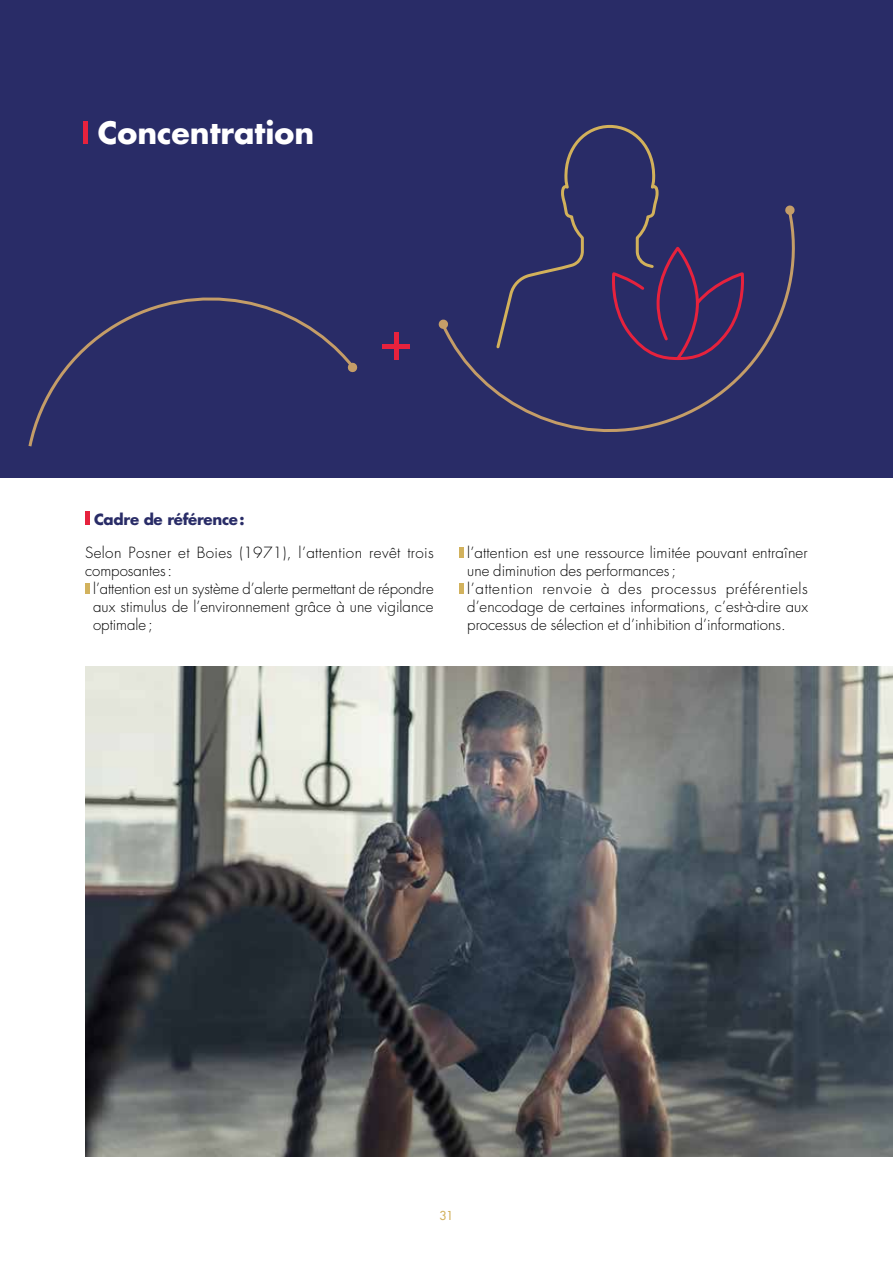
<style>
.page{position:relative;width:893px;height:1263px;background:#fff}
.page>*{position:absolute;margin:0;border:0;box-sizing:border-box;transform-origin:0 0}
.t1{font:700 30px "Futura Std";color:#fff}
.t2{font:300 15px/18px "Futura Std";color:#000}
.t3{font:300 15px "Futura Std";letter-spacing:.025em;color:#000}
.t4{font:700 15px "Futura Std";letter-spacing:-.02em;color:#292c67}
.t5{font:500 12px "Futura Std";color:#d2b15b}
</style>
<div class="page">
<div style="left:0;top:0;width:893px;height:477px;background:#292c67"></div>
<hr style="left:394px;top:333px;width:4px;height:27px;background:#e6223d">
<div style="left:382px;top:344px;width:28px;height:5px;background:#e6223d"></div>
<svg style="left:443px;top:215px;width:352px;height:217px"></svg>
<svg style="left:785px;top:205px;width:10px;height:10px"></svg>
<svg style="left:438px;top:319px;width:11px;height:10px"></svg>
<svg style="left:494px;top:124px;width:256px;height:238px"></svg>
<svg style="left:28px;top:297px;width:328px;height:150px"></svg>
<img style="left:85px;top:666px;width:808px;height:491px">
<hr style="left:83px;top:122px;width:4px;height:22px;background:#e6223d">
<div style="left:85px;top:511px;width:5px;height:14px;background:#e6223d"></div>
<div style="left:85px;top:583px;width:5px;height:11px;background:#d2b25d"></div>
<div style="left:459px;top:547px;width:5px;height:11px;background:#d2b25d"></div>
<div style="left:459px;top:583px;width:5px;height:11px;background:#d2b25d"></div>
<h1 class="t1" style="left:98px;top:113px;width:218px">Concentration</h1>
<p class="t4" style="left:94px;top:509px;width:152px">Cadre de référence:</p>
<p class="t3" style="left:85px;top:543px;width:350px">Selon Posner et Boies (1971), l’attention revêt trois</p>
<p class="t2" style="left:85px;top:562px;width:89px">composantes:</p>
<p class="t2" style="left:93px;top:580px;width:342px">l’attention est un système d’alerte permettant de répondre</p>
<p class="t2" style="left:93px;top:598px;width:342px">aux stimulus de l’environnement grâce à une vigilance</p>
<p class="t2" style="left:93px;top:616px;width:61px">optimale;</p>
<p class="t2" style="left:467px;top:544px;width:342px">l’attention est une ressource limitée pouvant entraîner une diminution des performances;<br>l’attention renvoie à des processus préférentiels d’encodage de certaines informations, c’est-à-dire aux processus de sélection et d’inhibition d’informations.</p>
<p class="t5" style="left:440px;top:1208px;width:15px">31</p>
</div>
